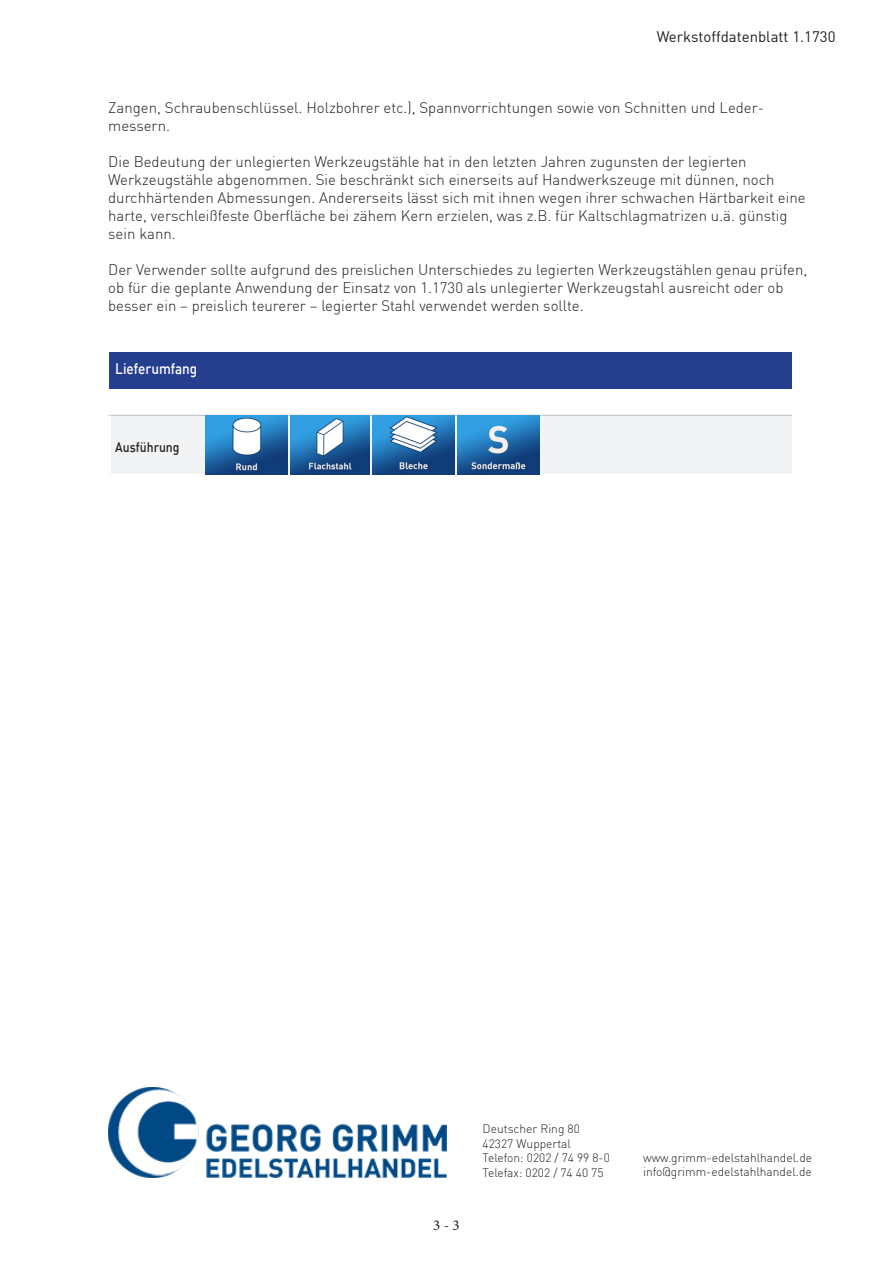
<style>
.page{position:relative;width:893px;height:1263px;background:#fff}
.page>*{position:absolute;margin:0;border:0;box-sizing:border-box;transform-origin:0 0}
.t1{font:300 15px/18px "DIN";color:#231f20}
.t2{font:15px "DIN";color:#231f20}
.t3{font:500 15px "DIN";color:#fff;scale:.9 1}
.t4{font:15px "Minion Pro";color:#231f20}
.t5{font:500 13.5px "DIN";color:#231f20;scale:.9 1}
.t6{font:300 12px "DIN";color:#231f20}
</style>
<div class="page">
<img style="left:108px;top:1087px;width:339px;height:90px">
<div style="left:110px;top:352px;width:682px;height:37px;background:#253f8e"></div>
<div style="left:111px;top:416px;width:681px;height:58px;background:#f2f3f4"></div>
<hr style="left:108px;top:415px;width:96px;height:1px;background:#bcbdc0">
<hr style="left:204px;top:415px;width:84px;height:1px;background:#bcbdc0">
<hr style="left:288px;top:415px;width:84px;height:1px;background:#bcbdc0">
<hr style="left:372px;top:415px;width:84px;height:1px;background:#bcbdc0">
<hr style="left:456px;top:415px;width:84px;height:1px;background:#bcbdc0">
<hr style="left:540px;top:415px;width:84px;height:1px;background:#bcbdc0">
<hr style="left:624px;top:415px;width:84px;height:1px;background:#bcbdc0">
<hr style="left:708px;top:415px;width:84px;height:1px;background:#bcbdc0">
<img style="left:204px;top:416px;width:336px;height:58px">
<p class="t2" style="left:657px;top:27px;width:180px">Werkstoffdatenblatt 1.1730</p>
<p class="t1" style="left:108px;top:99px;width:658px">Zangen, Schraubenschlüssel. Holzbohrer etc.), Spannvorrichtungen sowie von Schnitten und Leder&shy;messern.</p>
<p class="t1" style="left:108px;top:153px;width:699px">Die Bedeutung der unlegierten Werkzeugstähle hat in den letzten Jahren zugunsten der legierten Werkzeugstähle abgenommen. Sie beschränkt sich einerseits auf Handwerkszeuge mit dünnen, noch durchhärtenden Abmessungen. Andererseits lässt sich mit ihnen wegen ihrer schwachen Härtbarkeit eine harte, verschleißfeste Oberfläche bei zähem Kern erzielen, was z.B. für Kaltschlagmatrizen u.ä. günstig sein kann.</p>
<p class="t1" style="left:108px;top:261px;width:700px">Der Verwender sollte aufgrund des preislichen Unterschiedes zu legierten Werkzeugstählen genau prüfen, ob für die geplante Anwendung der Einsatz von 1.1730 als unlegierter Werkzeugstahl ausreicht oder ob besser ein – preislich teurerer – legierter Stahl verwendet werden sollte.</p>
<p class="t3" style="left:115px;top:359px;width:93px">Lieferumfang</p>
<p class="t5" style="left:115px;top:439px;width:73px">Ausführung</p>
<p class="t4" style="left:433px;top:1215px;width:28px">3 - 3</p>
<p class="t6" style="left:483px;top:1122px;width:99px">Deutscher Ring 80</p>
<p class="t6" style="left:483px;top:1136px;width:90px">42327 Wuppertal</p>
<p class="t6" style="left:483px;top:1150px;width:129px">Telefon: 0202 / 74 99 8-0</p>
<p class="t6" style="left:483px;top:1165px;width:122px">Telefax: 0202 / 74 40 75</p>
<p class="t6" style="left:643px;top:1150px;width:170px">www.grimm-edelstahlhandel.de</p>
<p class="t6" style="left:643px;top:1165px;width:170px">info@grimm-edelstahlhandel.de</p>
</div>
